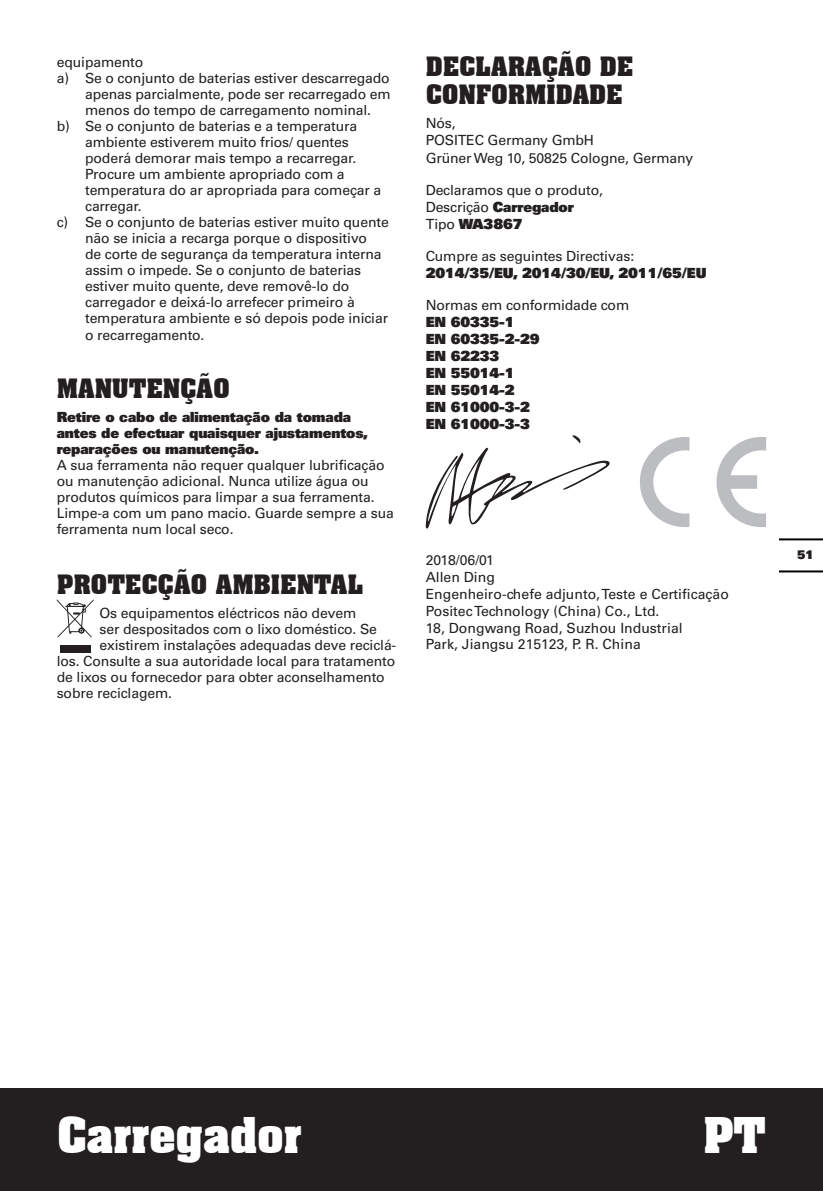
<style>
.page{position:relative;width:823px;height:1191px;background:#fff}
.page>*{position:absolute;margin:0;border:0;box-sizing:border-box;transform-origin:0 0}
.t1{font:700 48px "Aachen BT";letter-spacing:-.025em;color:#fff}
.t2{font:700 26px/28px "Aachen BT";letter-spacing:-.01em;color:#231f20}
.t3{font:14px/16.8px "Univers";letter-spacing:-.01em;color:#231f20}
.t4{font:900 14px/17px "Univers";letter-spacing:-.01em;color:#231f20}
.t5{font:900 12px "Univers";color:#231f20}
.s1{font-weight:900}
</style>
<div class="page">
<div style="left:0;top:1089px;width:822px;height:102px;background:#231f20"></div>
<hr style="left:779px;top:570px;width:43px;height:2px;background:#000">
<hr style="left:779px;top:538px;width:43px;height:2px;background:#000">
<svg style="left:57px;top:599px;width:37px;height:38px"></svg>
<div style="left:60px;top:645px;width:30px;height:7px;background:#231f20"></div>
<svg style="left:425px;top:435px;width:185px;height:94px"></svg>
<svg style="left:640px;top:437px;width:49px;height:90px"></svg>
<svg style="left:716px;top:437px;width:49px;height:90px"></svg>
<p class="t3" style="left:57px;top:54px;width:88px">equipamento</p>
<p class="t3" style="left:57px;top:70px;width:334px">a) Se o conjunto de baterias estiver descarregado</p>
<p class="t3" style="left:85px;top:86px;width:307px">apenas parcialmente, pode ser recarregado em</p>
<p class="t3" style="left:85px;top:102px;width:287px">menos do tempo de carregamento nominal.</p>
<p class="t3" style="left:57px;top:118px;width:302px">b) Se o conjunto de baterias e a temperatura</p>
<p class="t3" style="left:85px;top:134px;width:265px">ambiente estiverem muito frios/ quentes</p>
<p class="t3" style="left:85px;top:150px;width:273px">poderá demorar mais tempo a recarregar.</p>
<p class="t3" style="left:85px;top:166px;width:261px">Procure um ambiente apropriado com a</p>
<p class="t3" style="left:85px;top:182px;width:297px">temperatura do ar apropriada para começar a</p>
<p class="t3" style="left:85px;top:198px;width:58px">carregar.</p>
<p class="t3" style="left:57px;top:214px;width:333px">c) Se o conjunto de baterias estiver muito quente</p>
<p class="t3" style="left:85px;top:230px;width:283px">não se inicia a recarga porque o dispositivo</p>
<p class="t3" style="left:85px;top:246px;width:298px">de corte de segurança da temperatura interna</p>
<p class="t3" style="left:85px;top:262px;width:277px">assim o impede. Se o conjunto de baterias</p>
<p class="t3" style="left:85px;top:278px;width:265px">estiver muito quente, deve removê-lo do</p>
<p class="t3" style="left:85px;top:294px;width:271px">carregador e deixá-lo arrefecer primeiro à</p>
<p class="t3" style="left:85px;top:310px;width:304px">temperatura ambiente e só depois pode iniciar</p>
<p class="t3" style="left:85px;top:327px;width:121px">o recarregamento.</p>
<h2 class="t2" style="left:57px;top:374px;width:175px">MANUTENÇÃO</h2>
<p class="t4" style="left:57px;top:409px;width:312px;line-height:16px">Retire o cabo de alimentação da tomada antes de efectuar quaisquer ajustamentos, reparações ou manutenção.</p>
<p class="t3" style="left:57px;top:457px;width:338px;line-height:16px">A sua ferramenta não requer qualquer lubrificação ou manutenção adicional. Nunca utilize água ou produtos químicos para limpar a sua ferramenta.<br>Limpe-a com um pano macio. Guarde sempre a sua ferramenta num local seco.</p>
<h2 class="t2" style="left:57px;top:570px;width:308px">PROTECÇÃO AMBIENTAL</h2>
<p class="t3" style="left:99px;top:605px;width:258px">Os equipamentos eléctricos não devem</p>
<p class="t3" style="left:99px;top:621px;width:279px">ser despositados com o lixo doméstico. Se</p>
<p class="t3" style="left:99px;top:637px;width:298px">existirem instalações adequadas deve reciclá-</p>
<p class="t3" style="left:57px;top:653px;width:340px">los. Consulte a sua autoridade local para tratamento</p>
<p class="t3" style="left:57px;top:669px;width:329px">de lixos ou fornecedor para obter aconselhamento</p>
<p class="t3" style="left:57px;top:685px;width:117px">sobre reciclagem.</p>
<h2 class="t2" style="left:425px;top:53px;width:209px">DECLARAÇÃO DE<br>CONFORMIDADE</h2>
<p class="t3" style="left:425px;top:115px;width:269px">Nós,<br>POSITEC Germany GmbH<br>Grüner Weg 10, 50825 Cologne, Germany</p>
<p class="t3" style="left:425px;top:181px;width:179px">Declaramos que o produto,<br>Descrição <span class="s1">Carregador<br></span>Tipo <span class="s1">WA3867</span></p>
<p class="t3" style="left:425px;top:247px;width:210px">Cumpre as seguintes Directivas:</p>
<p class="t4" style="left:425px;top:264px;width:282px">2014/35/EU, 2014/30/EU, 2011/65/EU</p>
<p class="t3" style="left:425px;top:296px;width:205px">Normas em conformidade com</p>
<p class="t4" style="left:425px;top:313px;width:115px">EN 60335-1<br>EN 60335-2-29<br>EN 62233<br>EN 55014-1<br>EN 55014-2<br>EN 61000-3-2<br>EN 61000-3-3</p>
<p class="t3" style="left:425px;top:552px;width:304px">2018/06/01<br>Allen Ding<br>Engenheiro-chefe adjunto, Teste e Certificação<br>Positec Technology (China) Co., Ltd.<br>18, Dongwang Road, Suzhou Industrial<br>Park, Jiangsu 215123, P. R. China</p>
<p class="t5" style="left:796px;top:546px;width:18px">51</p>
<h1 class="t1" style="left:57px;top:1104px;width:247px">Carregador</h1>
<h1 class="t1" style="left:702px;top:1104px;width:64px">PT</h1>
</div>
